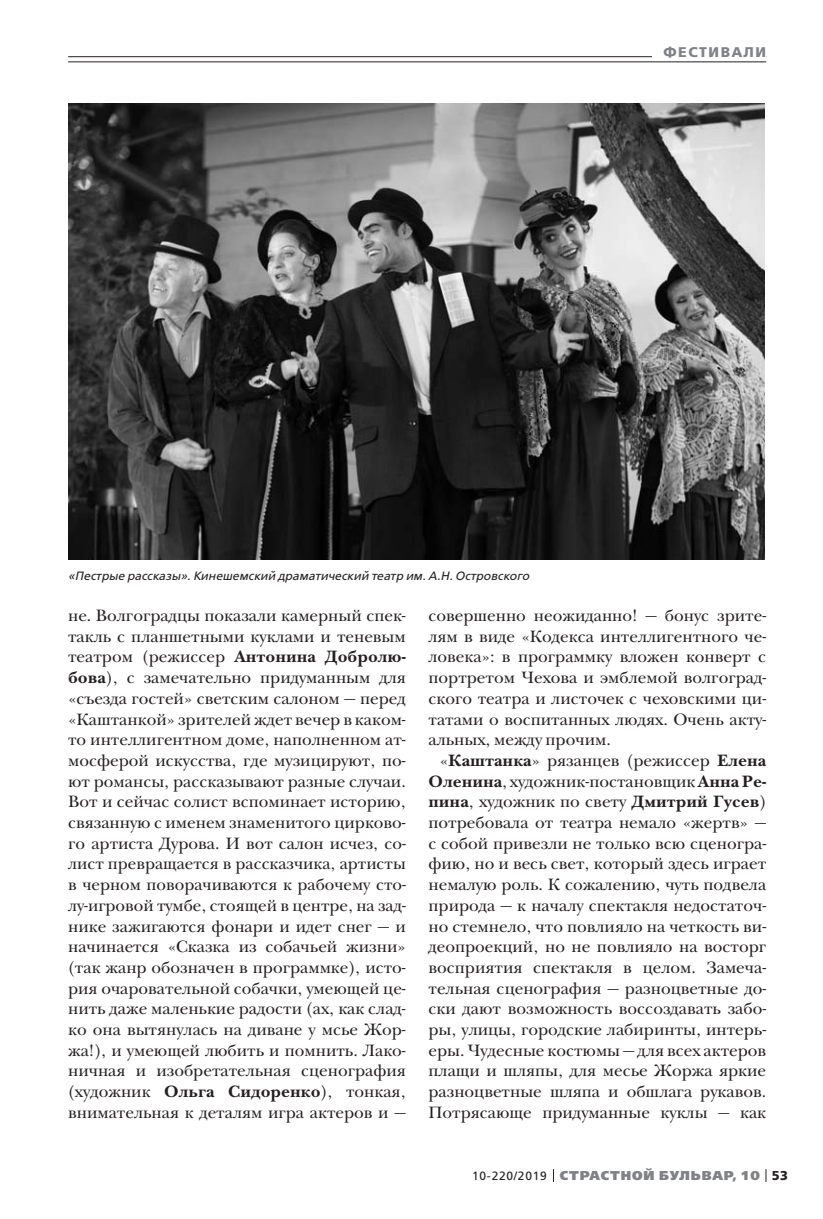
<style>
.page{position:relative;width:823px;height:1219px;background:#fff}
.page>*{position:absolute;margin:0;border:0;box-sizing:border-box;transform-origin:0 0}
.t1{font:17px/20.6px "New Baskerville ITC";color:#231f20;text-align:justify}
.t2{font:700 14px "Free Set";letter-spacing:.11em;color:#808285}
.t3{font:800 12.8px "Free Set";letter-spacing:.07em;color:#808285}
.t4{font:italic 12px "Free Set";letter-spacing:.005em;color:#231f20}
.s1{font-weight:700}
.s2{font-weight:400;font-size:12px;color:#231f20}
.s3{font-weight:700;color:#231f20}
</style>
<div class="page">
<svg style="left:765px;top:1169px;width:1px;height:13px"></svg>
<hr style="left:68px;top:56px;width:697px;height:1px;background:#231f20">
<div style="left:652px;top:41px;width:113px;height:21px;background:#fff"></div>
<hr style="left:68px;top:62px;width:697px;height:1px;background:#231f20">
<img style="left:68px;top:104px;width:696px;height:456px">
<p class="t2" style="left:663px;top:45px;width:104px">ФЕСТИВАЛИ</p>
<p class="t4" style="left:68px;top:570px;width:462px">«Пестрые рассказы». Кинешемский драматический театр им. А.Н. Островского</p>
<p class="t1" style="left:68px;top:607px;width:339px">не. Волгоградцы показали камерный спек&shy;такль с планшетными куклами и теневым театром (режиссер <span class="s1">Антонина Добролю&shy;бова</span>), с замечательно придуманным для «съезда гостей» светским салоном — перед «Каштанкой» зрителей ждет вечер в каком&shy;то интеллигентном доме, наполненном ат&shy;мосферой искусства, где музицируют, по&shy;ют романсы, рассказывают разные случаи.<br>Вот и сейчас солист вспоминает историю, связанную с именем знаменитого цирково&shy;го артиста Дурова. И вот салон исчез, со&shy;лист превращается в рассказчика, артисты в черном поворачиваются к рабочему сто&shy;лу-игровой тумбе, стоящей в центре, на зад&shy;нике зажигаются фонари и идет снег — и начинается «Сказка из собачьей жизни» (так жанр обозначен в программке), исто&shy;рия очаровательной собачки, умеющей це&shy;нить даже маленькие радости (ах, как слад&shy;ко она вытянулась на диване у мсье Жор&shy;жа!), и умеющей любить и помнить. Лако&shy;ничная и изобретательная сценография (художник <span class="s1">Ольга Сидоренко</span>), тонкая, внимательная к деталям игра актеров и —</p>
<p class="t1" style="left:428px;top:607px;width:339px">совершенно неожиданно! — бонус зрите&shy;лям в виде «Кодекса интеллигентного че&shy;ловека»: в программку вложен конверт с портретом Чехова и эмблемой волгоград&shy;ского театра и листочек с чеховскими ци&shy;татами о воспитанных людях. Очень акту&shy;альных, между прочим.</p>
<p class="t1" style="left:428px;top:752px;width:339px;text-indent:11px">«<span class="s1">Каштанка</span>» рязанцев (режиссер <span class="s1">Елена Оленина</span>, художник-постановщик <span class="s1">Анна Ре&shy;пина</span>, художник по свету <span class="s1">Дмитрий Гусев</span>) потребовала от театра немало «жертв» — с собой привезли не только всю сценогра&shy;фию, но и весь свет, который здесь играет немалую роль. К сожалению, чуть подвела природа — к началу спектакля недостаточ&shy;но стемнело, что повлияло на четкость ви&shy;деопроекций, но не повлияло на восторг восприятия спектакля в целом. Замеча&shy;тельная сценография — разноцветные до&shy;ски дают возможность воссоздавать забо&shy;ры, улицы, городские лабиринты, интерь&shy;еры. Чудесные костюмы — для всех актеров плащи и шляпы, для месье Жоржа яркие разноцветные шляпа и обшлага рукавов.<br>Потрясающе придуманные куклы — как</p>
<p class="t3" style="left:472px;top:1169px;width:317px"><span class="s2">10-220/2019</span> СТРАСТНОЙ БУЛЬВАР, 10 <span class="s3">53</span></p>
</div>
